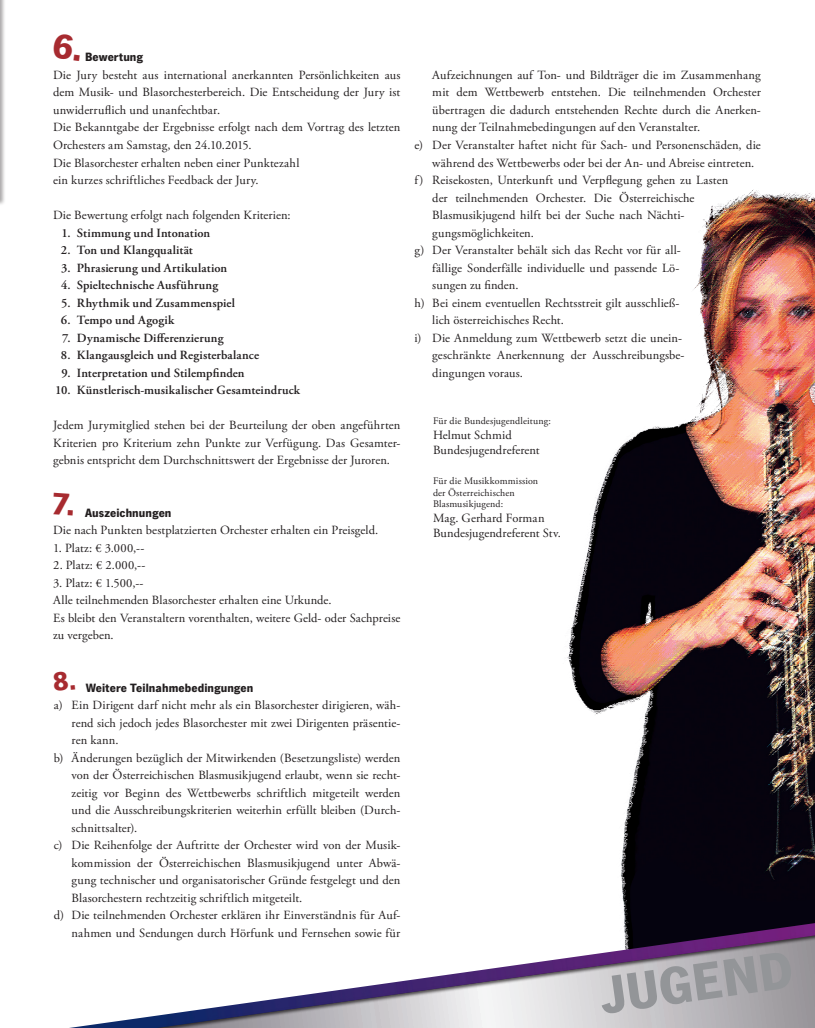
<style>
.page{position:relative;width:815px;height:1028px;background:#fff}
.page>*{position:absolute;margin:0;border:0;box-sizing:border-box;transform-origin:0 0}
.ÖBZ14_-_Absatz{font:12.5px/17.5px "Adobe Garamond Pro";letter-spacing:.005em;color:#231f20;text-align:justify}
.ÖBZ14_-_Absatz-2{font:600 12.5px "Adobe Garamond Pro";letter-spacing:.01em;color:#231f20}
.ÖBZ14_-_Zwiti{font:700 12.5px "News Gothic T";letter-spacing:.005em;color:#231f20}
.ÖBZ14_-_Absatz-3{font:10px "Adobe Garamond Pro";letter-spacing:.01em;color:#231f20}
</style>
<div class="page">
<div style="left:0;top:0;width:6px;height:206px;background:#231f20;opacity:.4"></div>
<img style="left:0;top:0;width:1px;height:200px">
<img style="left:567px;top:189px;width:248px;height:734px">
<div style="left:0;top:0;width:273px;height:102px;background:#fff"></div>
<img style="left:69px;top:923px;width:746px;height:105px">
<svg style="left:79px;top:931px;width:736px;height:97px"></svg>
<svg style="left:602px;top:952px;width:190px;height:61px"></svg>
<svg style="left:0;top:0;width:5px;height:96px"></svg>
<p class="ÖBZ14_-_Zwiti" style="left:85px;top:50px;width:59px">Bewertung</p>
<p class="ÖBZ14_-_Absatz" style="left:53px;top:67px;width:349px">Die Jury besteht aus international anerkannten Persönlichkeiten aus dem Musik- und Blasorchesterbereich. Die Entscheidung der Jury ist unwiderruflich und unanfechtbar.</p>
<p class="ÖBZ14_-_Absatz" style="left:53px;top:119px;width:349px">Die Bekanntgabe der Ergebnisse erfolgt nach dem Vortrag des letzten<br>Orchesters am Samstag, den 24.10.2015.</p>
<p class="ÖBZ14_-_Absatz" style="left:53px;top:154px;width:248px">Die Blasorchester erhalten neben einer Punktezahl ein kurzes schriftliches Feedback der Jury.</p>
<p class="ÖBZ14_-_Absatz" style="left:53px;top:207px;width:239px">Die Bewertung erfolgt nach folgenden Kriterien:</p>
<p class="ÖBZ14_-_Absatz-2" style="left:61px;top:225px;width:150px">1. Stimmung und Intonation</p>
<p class="ÖBZ14_-_Absatz-2" style="left:61px;top:243px;width:134px">2. Ton und Klangqualität</p>
<p class="ÖBZ14_-_Absatz-2" style="left:61px;top:260px;width:167px">3. Phrasierung und Artikulation</p>
<p class="ÖBZ14_-_Absatz-2" style="left:61px;top:278px;width:159px">4. Spieltechnische Ausführung</p>
<p class="ÖBZ14_-_Absatz-2" style="left:61px;top:295px;width:175px">5. Rhythmik und Zusammenspiel</p>
<p class="ÖBZ14_-_Absatz-2" style="left:61px;top:313px;width:115px">6. Tempo und Agogik</p>
<p class="ÖBZ14_-_Absatz-2" style="left:62px;top:330px;width:163px">7. Dynamische Differenzierung</p>
<p class="ÖBZ14_-_Absatz-2" style="left:61px;top:348px;width:200px">8. Klangausgleich und Registerbalance</p>
<p class="ÖBZ14_-_Absatz-2" style="left:62px;top:365px;width:185px">9. Interpretation und Stilempfinden</p>
<p class="ÖBZ14_-_Absatz-2" style="left:55px;top:383px;width:246px">10. Künstlerisch-musikalischer Gesamteindruck</p>
<p class="ÖBZ14_-_Absatz" style="left:53px;top:417px;width:349px">Jedem Jurymitglied stehen bei der Beurteilung der oben angeführten Kriterien pro Kriterium zehn Punkte zur Verfügung. Das Gesamter&shy;gebnis entspricht dem Durchschnittswert der Ergebnisse der Juroren.</p>
<p class="ÖBZ14_-_Zwiti" style="left:85px;top:505px;width:88px">Auszeichnungen</p>
<p class="ÖBZ14_-_Absatz" style="left:53px;top:522px;width:327px">Die nach Punkten bestplatzierten Orchester erhalten ein Preisgeld.</p>
<p class="ÖBZ14_-_Absatz" style="left:53px;top:539px;width:93px">1. Platz: € 3.000,--</p>
<p class="ÖBZ14_-_Absatz" style="left:53px;top:557px;width:94px">2. Platz: € 2.000,--</p>
<p class="ÖBZ14_-_Absatz" style="left:53px;top:574px;width:92px">3. Platz: € 1.500,--</p>
<p class="ÖBZ14_-_Absatz" style="left:53px;top:592px;width:280px">Alle teilnehmenden Blasorchester erhalten eine Urkunde.</p>
<p class="ÖBZ14_-_Absatz" style="left:53px;top:609px;width:349px">Es bleibt den Veranstaltern vorenthalten, weitere Geld- oder Sachpreise zu vergeben.</p>
<p class="ÖBZ14_-_Absatz" style="left:432px;top:67px;width:330px">Aufzeichnungen auf Ton- und Bildträger die im Zusammenhang mit dem Wettbewerb entstehen. Die teilnehmenden Orchester übertragen die dadurch entstehenden Rechte durch die Anerken&shy;nung der Teilnahmebedingungen auf den Veranstalter.</p>
<p class="ÖBZ14_-_Absatz" style="left:432px;top:137px;width:330px;text-indent:-18px">e) Der Veranstalter haftet nicht für Sach- und Personenschäden, die während des Wettbewerbs oder bei der An- und Abreise eintreten.</p>
<p class="ÖBZ14_-_Absatz" style="left:432px;top:172px;width:298px;text-align:left;text-indent:-18px">f) Reisekosten, Unterkunft und Verpflegung gehen zu Lasten der teilnehmenden Orchester. Die Österreichische Blasmusikjugend hilft bei der Suche nach Nächti&shy;gungsmöglichkeiten.</p>
<p class="ÖBZ14_-_Absatz" style="left:432px;top:242px;width:250px;text-indent:-18px">g) Der Veranstalter behält sich das Recht vor für all&shy;fällige Sonderfälle individuelle und passende Lö&shy;sungen zu finden.</p>
<p class="ÖBZ14_-_Absatz" style="left:432px;top:294px;width:249px;text-indent:-18px">h) Bei einem eventuellen Rechtsstreit gilt ausschließ&shy;lich österreichisches Recht.</p>
<p class="ÖBZ14_-_Absatz" style="left:432px;top:329px;width:254px;text-align:left;text-indent:-18px">i) Die Anmeldung zum Wettbewerb setzt die unein&shy;geschränkte Anerkennung der Ausschreibungsbe&shy;dingungen voraus.</p>
<p class="ÖBZ14_-_Absatz-3" style="left:433px;top:415px;width:120px">Für die Bundesjugendleitung:</p>
<p class="ÖBZ14_-_Absatz" style="left:433px;top:426px;width:80px">Helmut Schmid</p>
<p class="ÖBZ14_-_Absatz" style="left:433px;top:441px;width:108px">Bundesjugendreferent</p>
<p class="ÖBZ14_-_Absatz-3" style="left:433px;top:475px;width:107px">Für die Musikkommission</p>
<p class="ÖBZ14_-_Absatz-3" style="left:433px;top:486px;width:83px">der Österreichischen</p>
<p class="ÖBZ14_-_Absatz-3" style="left:433px;top:497px;width:72px">Blasmusikjugend:</p>
<p class="ÖBZ14_-_Absatz" style="left:433px;top:509px;width:113px">Mag. Gerhard Forman</p>
<p class="ÖBZ14_-_Absatz" style="left:433px;top:524px;width:129px">Bundesjugendreferent Stv.</p>
<p class="ÖBZ14_-_Zwiti" style="left:86px;top:680px;width:169px">Weitere Teilnahmebedingungen</p>
<p class="ÖBZ14_-_Absatz" style="left:72px;top:697px;width:330px;text-indent:-18px">a) Ein Dirigent darf nicht mehr als ein Blasorchester dirigieren, wäh&shy;rend sich jedoch jedes Blasorchester mit zwei Dirigenten präsentie&shy;ren kann.</p>
<p class="ÖBZ14_-_Absatz" style="left:72px;top:749px;width:330px;text-indent:-18px">b) Änderungen bezüglich der Mitwirkenden (Besetzungsliste) werden von der Österreichischen Blasmusikjugend erlaubt, wenn sie recht&shy;zeitig vor Beginn des Wettbewerbs schriftlich mitgeteilt werden und die Ausschreibungskriterien weiterhin erfüllt bleiben (Durch&shy;schnittsalter).</p>
<p class="ÖBZ14_-_Absatz" style="left:72px;top:837px;width:330px;text-indent:-18px">c) Die Reihenfolge der Auftritte der Orchester wird von der Musik&shy;kommission der Österreichischen Blasmusikjugend unter Abwä&shy;gung technischer und organisatorischer Gründe festgelegt und den Blasorchestern rechtzeitig schriftlich mitgeteilt.</p>
<p class="ÖBZ14_-_Absatz" style="left:54px;top:907px;width:348px;text-align:right">d) Die teilnehmenden Orchester erklären ihr Einverständnis für Auf&shy;nahmen und Sendungen durch Hörfunk und Fernsehen sowie für</p>
</div>
